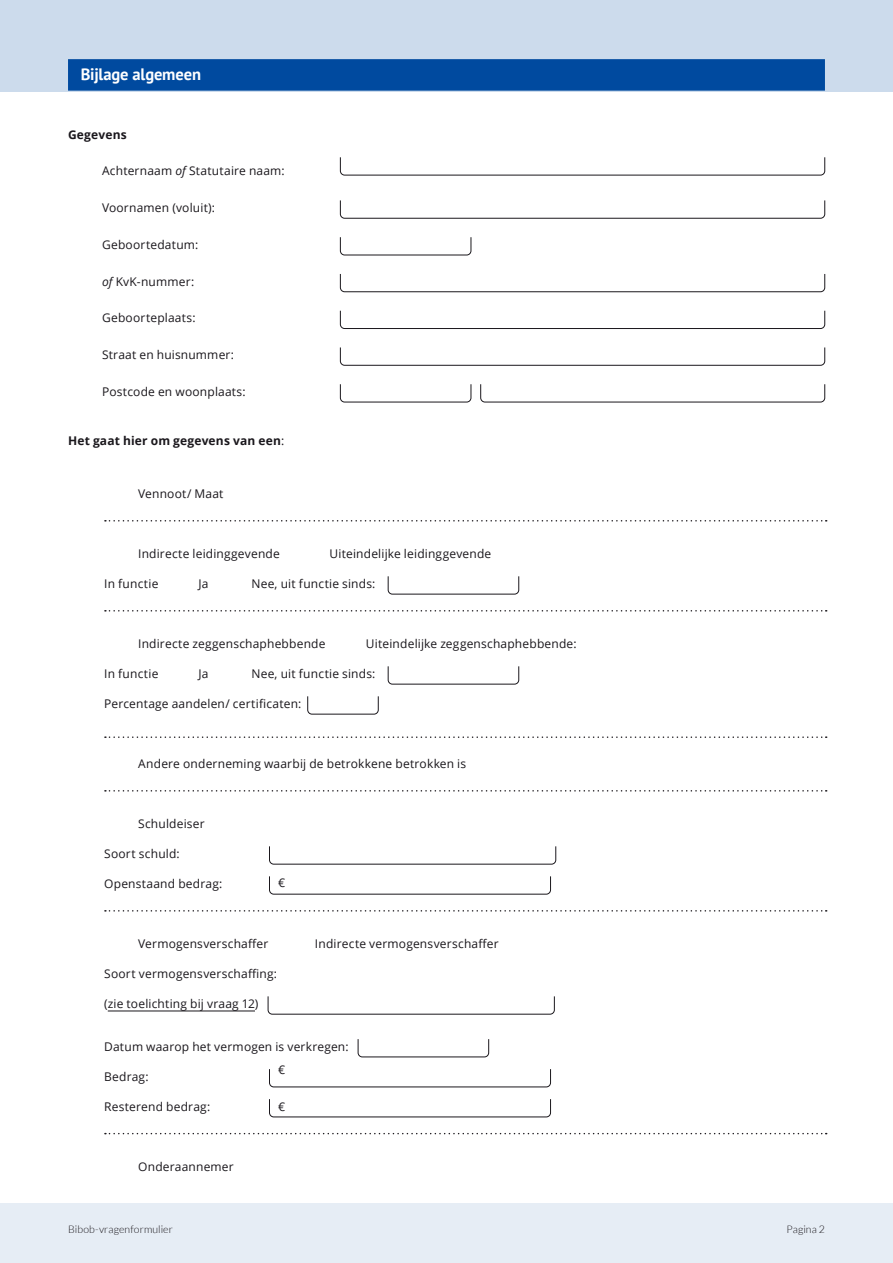
<style>
.page{position:relative;width:893px;height:1263px;background:#fff}
.page>*{position:absolute;margin:0;border:0;box-sizing:border-box;transform-origin:0 0}
.H3_-_Tussenkop_1{font:700 16.5px "PT Sans";letter-spacing:-.01em;color:#fff}
.P_-_Body_-_tekstfields{font:12px "Open Sans";letter-spacing:.015em;color:#1a171c}
.P_-_Body{font:12px "Open Sans";letter-spacing:.015em;color:#1a171c}
.P_-_Body-2{font:700 12px "Open Sans";letter-spacing:.015em;color:#1a171c}
.P_-_Body_-_tekstfields-2{font:700 12px "Open Sans";letter-spacing:.02em;color:#1a171c}
.t1{font:300 10.5px "Lato";letter-spacing:.01em;color:#1a171c}
.s1{font-style:italic}
.s2{font-weight:400}
</style>
<div class="page">
<div style="left:0;top:1203px;width:893px;height:60px;background:#e6edf5"></div>
<svg style="left:340px;top:157px;width:485px;height:18px"></svg>
<svg style="left:340px;top:200px;width:485px;height:19px"></svg>
<svg style="left:340px;top:237px;width:131px;height:18px"></svg>
<svg style="left:340px;top:274px;width:485px;height:18px"></svg>
<svg style="left:340px;top:310px;width:485px;height:19px"></svg>
<svg style="left:340px;top:347px;width:485px;height:19px"></svg>
<svg style="left:340px;top:384px;width:131px;height:18px"></svg>
<svg style="left:480px;top:384px;width:345px;height:18px"></svg>
<div style="left:0;top:0;width:893px;height:92px;background:#ccdbec"></div>
<div style="left:68px;top:59px;width:757px;height:32px;background:#004a9f"></div>
<hr style="left:108px;top:1011px;width:147px;height:1px;background:#1a171c">
<svg style="left:105px;top:520px;width:722px;height:1px"></svg>
<svg style="left:388px;top:576px;width:131px;height:18px"></svg>
<svg style="left:105px;top:610px;width:722px;height:1px"></svg>
<svg style="left:388px;top:666px;width:131px;height:18px"></svg>
<svg style="left:307px;top:696px;width:72px;height:18px"></svg>
<svg style="left:105px;top:736px;width:722px;height:2px"></svg>
<svg style="left:105px;top:790px;width:722px;height:1px"></svg>
<svg style="left:269px;top:846px;width:287px;height:18px"></svg>
<svg style="left:269px;top:876px;width:282px;height:18px"></svg>
<svg style="left:105px;top:910px;width:722px;height:1px"></svg>
<svg style="left:268px;top:996px;width:287px;height:18px"></svg>
<svg style="left:358px;top:1039px;width:131px;height:18px"></svg>
<svg style="left:269px;top:1069px;width:282px;height:18px"></svg>
<svg style="left:269px;top:1099px;width:282px;height:18px"></svg>
<svg style="left:105px;top:1133px;width:722px;height:1px"></svg>
<h3 class="H3_-_Tussenkop_1" style="left:81px;top:64px;width:122px">Bijlage algemeen</h3>
<p class="P_-_Body_-_tekstfields-2" style="left:68px;top:126px;width:60px">Gegevens</p>
<p class="P_-_Body_-_tekstfields" style="left:102px;top:163px;width:184px">Achternaam <span class="s1">of</span> Statutaire naam:</p>
<p class="P_-_Body_-_tekstfields" style="left:102px;top:199px;width:115px">Voornamen (voluit):</p>
<p class="P_-_Body_-_tekstfields" style="left:102px;top:236px;width:98px">Geboortedatum:</p>
<p class="P_-_Body_-_tekstfields" style="left:102px;top:273px;width:94px"><span class="s1">of</span> KvK-nummer:</p>
<p class="P_-_Body_-_tekstfields" style="left:102px;top:310px;width:95px">Geboorteplaats:</p>
<p class="P_-_Body_-_tekstfields" style="left:102px;top:346px;width:134px">Straat en huisnummer:</p>
<p class="P_-_Body_-_tekstfields" style="left:102px;top:383px;width:145px">Postcode en woonplaats:</p>
<p class="P_-_Body-2" style="left:68px;top:432px;width:218px">Het gaat hier om gegevens van een<span class="s2">:</span></p>
<p class="P_-_Body_-_tekstfields" style="left:138px;top:485px;width:87px">Vennoot/ Maat</p>
<p class="P_-_Body_-_tekstfields" style="left:138px;top:545px;width:143px">Indirecte leidinggevende</p>
<p class="P_-_Body_-_tekstfields" style="left:330px;top:545px;width:163px">Uiteindelijke leidinggevende</p>
<p class="P_-_Body_-_tekstfields" style="left:104px;top:575px;width:56px">In functie</p>
<p class="P_-_Body_-_tekstfields" style="left:198px;top:575px;width:12px">Ja</p>
<p class="P_-_Body_-_tekstfields" style="left:251px;top:575px;width:125px">Nee, uit functie sinds:</p>
<p class="P_-_Body_-_tekstfields" style="left:138px;top:635px;width:189px">Indirecte zeggenschaphebbende</p>
<p class="P_-_Body_-_tekstfields" style="left:366px;top:635px;width:212px">Uiteindelijke zeggenschaphebbende:</p>
<p class="P_-_Body_-_tekstfields" style="left:104px;top:665px;width:56px">In functie</p>
<p class="P_-_Body_-_tekstfields" style="left:198px;top:665px;width:12px">Ja</p>
<p class="P_-_Body_-_tekstfields" style="left:251px;top:665px;width:125px">Nee, uit functie sinds:</p>
<p class="P_-_Body_-_tekstfields" style="left:104px;top:695px;width:199px">Percentage aandelen/ certificaten:</p>
<p class="P_-_Body_-_tekstfields" style="left:138px;top:755px;width:329px">Andere onderneming waarbij de betrokkene betrokken is</p>
<p class="P_-_Body" style="left:138px;top:815px;width:68px">Schuldeiser</p>
<p class="P_-_Body" style="left:104px;top:845px;width:77px">Soort schuld:</p>
<p class="P_-_Body" style="left:104px;top:875px;width:120px">Openstaand bedrag:</p>
<p class="P_-_Body_-_tekstfields" style="left:278px;top:874px;width:9px">€</p>
<p class="P_-_Body" style="left:138px;top:935px;width:132px">Vermogensverschaffer</p>
<p class="P_-_Body" style="left:315px;top:935px;width:185px">Indirecte vermogensverschaffer</p>
<p class="P_-_Body_-_tekstfields" style="left:104px;top:965px;width:174px">Soort vermogensverschaffing:</p>
<p class="P_-_Body_-_tekstfields" style="left:104px;top:995px;width:156px">(zie toelichting bij vraag 12)</p>
<p class="P_-_Body" style="left:104px;top:1038px;width:246px">Datum waarop het vermogen is verkregen:</p>
<p class="P_-_Body" style="left:104px;top:1068px;width:46px">Bedrag:</p>
<p class="P_-_Body" style="left:104px;top:1098px;width:108px">Resterend bedrag:</p>
<p class="P_-_Body_-_tekstfields" style="left:278px;top:1062px;width:9px">€</p>
<p class="P_-_Body_-_tekstfields" style="left:278px;top:1098px;width:9px">€</p>
<p class="P_-_Body" style="left:138px;top:1158px;width:97px">Onderaannemer</p>
<p class="t1" style="left:68px;top:1224px;width:106px">Bibob-vragenformulier</p>
<p class="t1" style="left:786px;top:1224px;width:40px">Pagina 2</p>
</div>
